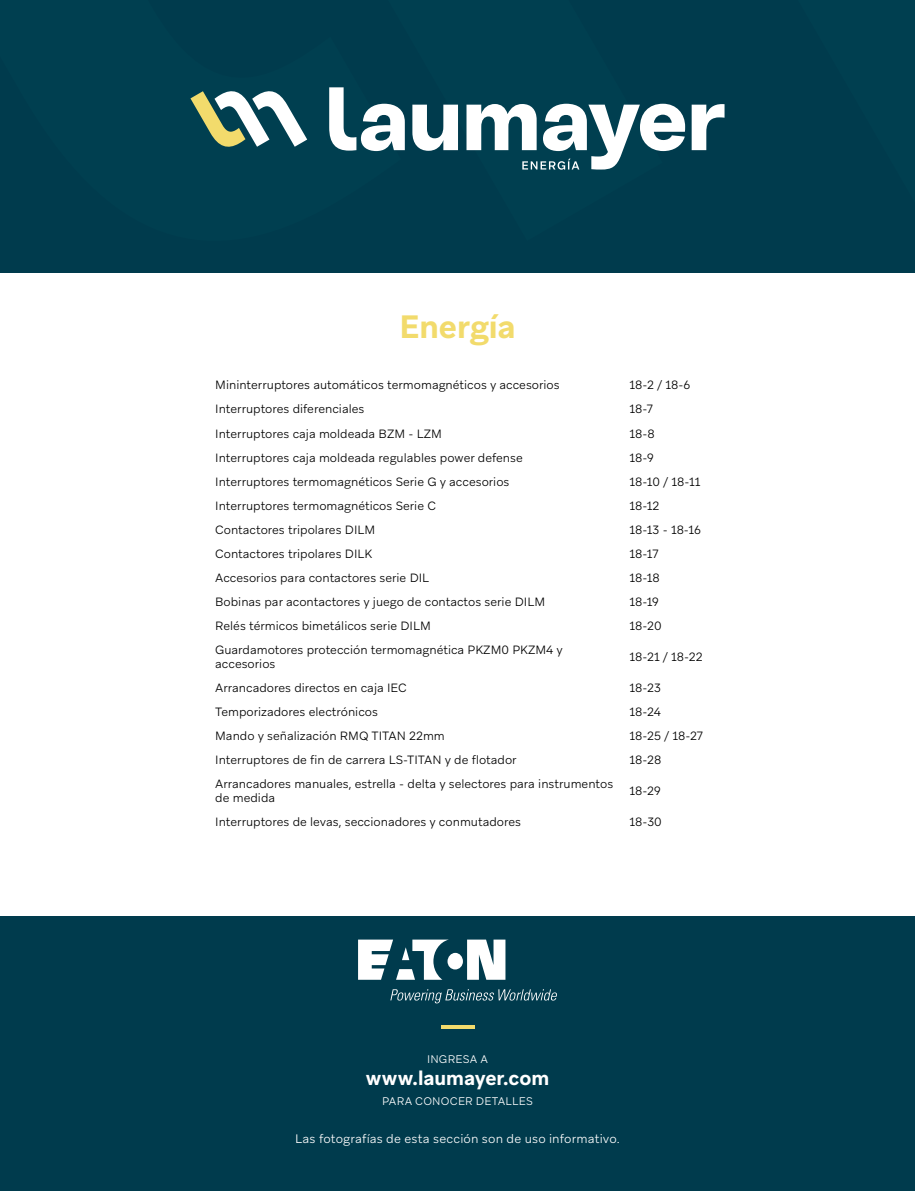
<style>
.page{position:relative;width:915px;height:1191px;background:#fff}
.page>*{position:absolute;margin:0;border:0;box-sizing:border-box;transform-origin:0 0}
.t1{font:700 32.25px "Aribau Grotesk";letter-spacing:-.005em;color:#f2db6c}
.t2{font:700 19.8px "Aribau Grotesk";letter-spacing:-.005em;color:#fff}
.t3{font:300 12.3px "Aribau Grotesk";letter-spacing:.01em;color:#fff}
.t4{font:300 12px/14.4px "Aribau Grotesk";color:#000}
.t5{font:300 10.95px "Aribau Grotesk";letter-spacing:.02em;color:#fff}
</style>
<div class="page">
<div style="left:0;top:0;width:914px;height:272px;background:#003b4d"></div>
<div style="left:0;top:916px;width:914px;height:275px;background:#003b4d"></div>
<svg style="left:329px;top:87px;width:75px;height:64px"></svg>
<svg style="left:412px;top:105px;width:46px;height:46px"></svg>
<svg style="left:466px;top:104px;width:219px;height:66px"></svg>
<svg style="left:691px;top:104px;width:33px;height:46px"></svg>
<svg style="left:190px;top:91px;width:117px;height:56px"></svg>
<hr style="left:440px;top:1025px;width:34px;height:3px;background:#f2db6c">
<svg style="left:358px;top:939px;width:147px;height:40px"></svg>
<svg style="left:390px;top:989px;width:167px;height:14px"></svg>
<h1 class="t1" style="left:399px;top:306px;width:118px">Energía</h1>
<p class="t4" style="left:215px;top:378px;width:346px">Mininterruptores automáticos termomagnéticos y accesorios</p>
<p class="t4" style="left:629px;top:378px;width:62px">18-2 / 18-6</p>
<p class="t4" style="left:215px;top:402px;width:151px">Interruptores diferenciales</p>
<p class="t4" style="left:629px;top:402px;width:25px">18-7</p>
<p class="t4" style="left:215px;top:426px;width:228px">Interruptores caja moldeada BZM - LZM</p>
<p class="t4" style="left:629px;top:426px;width:27px">18-8</p>
<p class="t4" style="left:215px;top:450px;width:309px">Interruptores caja moldeada regulables power defense</p>
<p class="t4" style="left:629px;top:450px;width:26px">18-9</p>
<p class="t4" style="left:215px;top:474px;width:295px">Interruptores termomagnéticos Serie G y accesorios</p>
<p class="t4" style="left:629px;top:474px;width:72px">18-10 / 18-11</p>
<p class="t4" style="left:215px;top:498px;width:222px">Interruptores termomagnéticos Serie C</p>
<p class="t4" style="left:629px;top:498px;width:32px">18-12</p>
<p class="t4" style="left:215px;top:522px;width:161px">Contactores tripolares DILM</p>
<p class="t4" style="left:629px;top:522px;width:73px">18-13 - 18-16</p>
<p class="t4" style="left:215px;top:546px;width:158px">Contactores tripolares DILK</p>
<p class="t4" style="left:629px;top:546px;width:31px">18-17</p>
<p class="t4" style="left:215px;top:570px;width:215px">Accesorios para contactores serie DIL</p>
<p class="t4" style="left:629px;top:570px;width:32px">18-18</p>
<p class="t4" style="left:215px;top:594px;width:331px">Bobinas par acontactores y juego de contactos serie DILM</p>
<p class="t4" style="left:629px;top:594px;width:31px">18-19</p>
<p class="t4" style="left:215px;top:618px;width:217px">Relés térmicos bimetálicos serie DILM</p>
<p class="t4" style="left:629px;top:618px;width:34px">18-20</p>
<p class="t4" style="left:215px;top:642px;width:349px">Guardamotores protección termomagnética PKZM0 PKZM4 y accesorios</p>
<p class="t4" style="left:629px;top:649px;width:75px">18-21 / 18-22</p>
<p class="t4" style="left:215px;top:680px;width:193px">Arrancadores directos en caja IEC</p>
<p class="t4" style="left:629px;top:680px;width:33px">18-23</p>
<p class="t4" style="left:215px;top:704px;width:164px">Temporizadores electrónicos</p>
<p class="t4" style="left:629px;top:704px;width:33px">18-24</p>
<p class="t4" style="left:215px;top:728px;width:231px">Mando y señalización RMQ TITAN 22mm</p>
<p class="t4" style="left:629px;top:728px;width:75px">18-25 / 18-27</p>
<p class="t4" style="left:215px;top:752px;width:303px">Interruptores de fin de carrera LS-TITAN y de flotador</p>
<p class="t4" style="left:629px;top:752px;width:33px">18-28</p>
<p class="t4" style="left:215px;top:776px;width:399px">Arrancadores manuales, estrella - delta y selectores para instrumentos de medida</p>
<p class="t4" style="left:629px;top:783px;width:33px">18-29</p>
<p class="t4" style="left:215px;top:815px;width:307px">Interruptores de levas, seccionadores y conmutadores</p>
<p class="t4" style="left:629px;top:815px;width:34px">18-30</p>
<p class="t5" style="left:427px;top:1052px;width:62px">INGRESA A</p>
<p class="t5" style="left:382px;top:1094px;width:152px">PARA CONOCER DETALLES</p>
<h2 class="t2" style="left:365px;top:1065px;width:185px">www.laumayer.com</h2>
<p class="t3" style="left:295px;top:1130px;width:326px">Las fotografías de esta sección son de uso informativo.</p>
</div>
